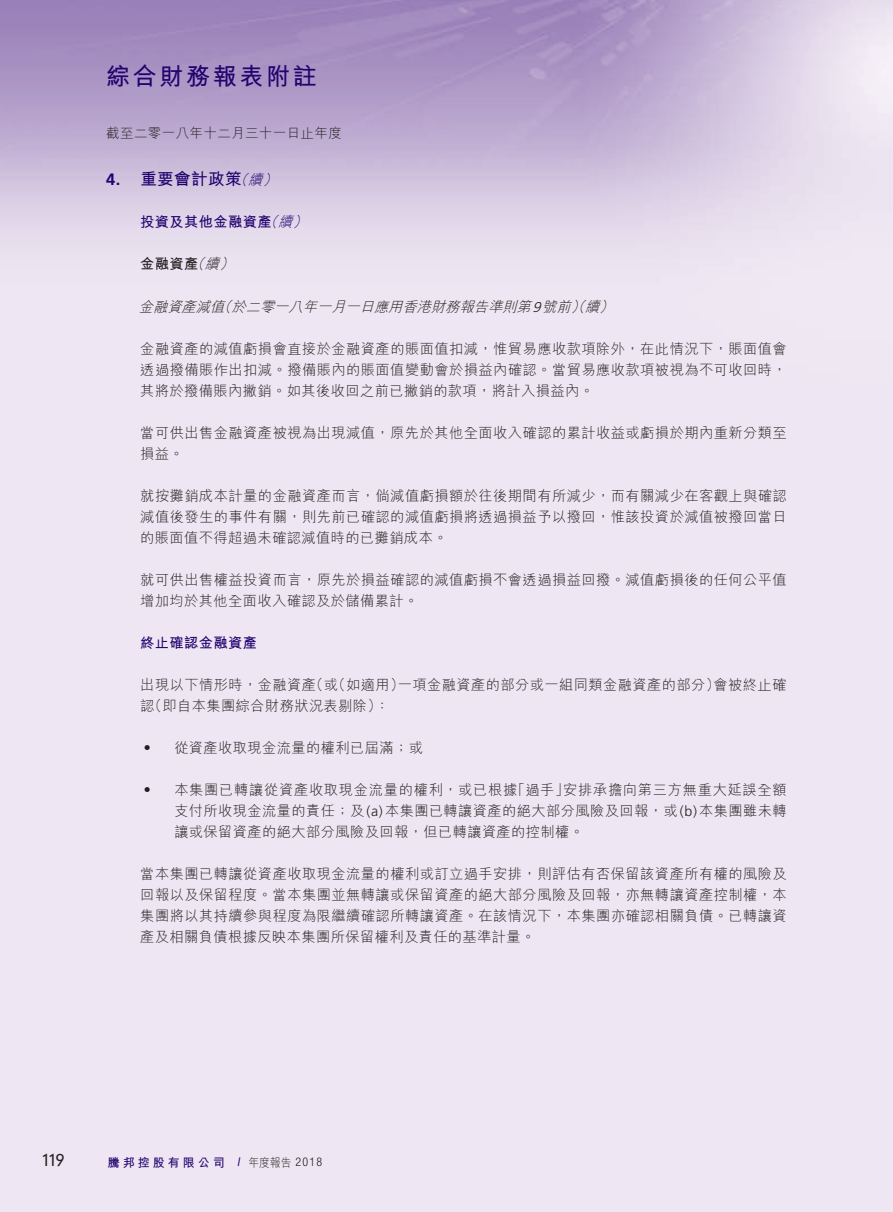
<style>
.page{position:relative;width:893px;height:1212px;background:#fff}
.page>*{position:absolute;margin:0;border:0;box-sizing:border-box;transform-origin:0 0}
.t1{font:700 24px "M Hei HK";letter-spacing:.11em;color:#22036f}
._3__標題{font:700 16.5px "M Hei HK";letter-spacing:.03em;color:#22036f}
.t2{font:300 16.5px "DIN Neuzeit Grotesk Std";color:#231f20}
._3__標題-2{font:700 16.5px "Frutiger LT Std";color:#22036f}
._1__內文{font:300 14.25px/21px "M Hei HK";letter-spacing:.03em;color:#231f20}
._1__內文-2{font:300 14.25px "M Hei HK";letter-spacing:.05em;color:#231f20}
._5__副副標題{font:italic 300 14.25px "M Hei HK";color:#231f20}
._4__副標題{font:700 14.25px "M Hei HK";letter-spacing:.03em;color:#22036f}
._1__內文-3{font:700 14.25px "M Hei HK";color:#231f20}
._3__標題-3{font:italic 300 14.25px "M Hei HK";color:#22036f}
._4__副標題-2{font:italic 300 14.25px "M Hei HK";color:#22036f}
._1__內文-4{font:italic 300 14.25px "M Hei HK";color:#231f20}
.t3{font:300 13.5px "M Hei HK";letter-spacing:.03em;color:#231f20}
.t4{font:300 12px "M Hei HK";color:#231f20;scale:.9 1}
.t5{font:700 12px "M Hei HK";letter-spacing:.25em;color:#22036f}
.t6{font:12px "DIN Engschrift Std";color:#22036f}
.s1{font-family:"Frutiger LT Std"}
.s2{font-family:"Helvetica Neue LT Std";font-stretch:condensed}
</style>
<div class="page">
<h1 class="t1" style="left:106px;top:59px;width:212px">綜合財務報表附註</h1>
<p class="t3" style="left:106px;top:126px;width:237px">截至二零一八年十二月三十一日止年度</p>
<p class="_3__標題-3" style="left:263px;top:172px;width:20px">(</p>
<p class="_3__標題" style="left:140px;top:167px;width:103px">重要會計政策</p>
<p class="_3__標題-3" style="left:248px;top:172px;width:20px">續</p>
<p class="_3__標題-3" style="left:233px;top:172px;width:20px">（</p>
<p class="_3__標題-2" style="left:106px;top:169px;width:16px">4.</p>
<p class="_4__副標題-2" style="left:278px;top:214px;width:20px">續</p>
<p class="_4__副標題-2" style="left:264px;top:214px;width:20px">（</p>
<p class="_4__副標題-2" style="left:293px;top:214px;width:20px">(</p>
<p class="_4__副標題" style="left:140px;top:211px;width:133px">投資及其他金融資產</p>
<p class="_1__內文-4" style="left:220px;top:256px;width:20px">(</p>
<p class="_1__內文-4" style="left:205px;top:256px;width:20px">續</p>
<p class="_1__內文-4" style="left:190px;top:256px;width:20px">（</p>
<p class="_1__內文-3" style="left:140px;top:253px;width:60px">金融資產</p>
<p class="_5__副副標題" style="left:585px;top:300px;width:20px">續</p>
<p class="_5__副副標題" style="left:217px;top:300px;width:20px">（</p>
<p class="_1__內文" style="left:140px;top:338px;width:648px;text-align:justify">金融資產的減值虧損會直接於金融資產的賬面值扣減，惟貿易應收款項除外，在此情況下，賬面值會透過撥備賬作出扣減。撥備賬內的賬面值變動會於損益內確認。當貿易應收款項被視為不可收回時，其將於撥備賬內撇銷。如其後收回之前已撇銷的款項，將計入損益內。</p>
<p class="_1__內文" style="left:140px;top:422px;width:648px">當可供出售金融資產被視為出現減值，原先於其他全面收入確認的累計收益或虧損於期內重新分類至損益。</p>
<p class="_1__內文" style="left:140px;top:485px;width:648px;text-align:justify">就按攤銷成本計量的金融資產而言，倘減值虧損額於往後期間有所減少，而有關減少在客觀上與確認減值後發生的事件有關，則先前已確認的減值虧損將透過損益予以撥回，惟該投資於減值被撥回當日的賬面值不得超過未確認減值時的已攤銷成本。</p>
<p class="_1__內文" style="left:140px;top:569px;width:648px">就可供出售權益投資而言，原先於損益確認的減值虧損不會透過損益回撥。減值虧損後的任何公平值增加均於其他全面收入確認及於儲備累計。</p>
<p class="_4__副標題" style="left:140px;top:633px;width:118px">終止確認金融資產</p>
<p class="_1__內文" style="left:713px;top:674px;width:74px">會被終止確</p>
<p class="_5__副副標題" style="left:571px;top:300px;width:20px">）（</p>
<p class="_5__副副標題" style="left:599px;top:300px;width:20px">(</p>
<p class="_5__副副標題" style="left:139px;top:300px;width:408px">金融資產減值於二零一八年一月一日應用香港財務報告準則第<span class="s1">9</span></p>
<p class="_5__副副標題" style="left:542px;top:300px;width:34px">號前</p>
<p class="_1__內文" style="left:309px;top:674px;width:97px">（（或如適用）</p>
<p class="_1__內文" style="left:398px;top:674px;width:324px">一項金融資產的部分或一組同類金融資產的部分）</p>
<p class="_1__內文" style="left:140px;top:674px;width:251px">出現以下情形時，金融資產<br>（認即自本集團綜合財務狀況表剔除：(</p>
<p class="_1__內文" style="left:174px;top:737px;width:250px">從資產收取現金流量的權利已屆滿；或</p>
<p class="_1__內文" style="left:140px;top:737px;width:16px">‧</p>
<p class="_1__內文" style="left:140px;top:779px;width:16px">‧</p>
<p class="_1__內文-2" style="left:563px;top:783px;width:225px">安排承擔向第三方無重大延誤全額</p>
<p class="_1__內文-2" style="left:174px;top:783px;width:345px">本集團已轉讓從資產收取現金流量的權利，或已根據</p>
<p class="_1__內文" style="left:511px;top:779px;width:60px">「過手」</p>
<p class="_1__內文" style="left:174px;top:800px;width:614px">支付所收現金流量的責任；及 <span class="s1">)a(</span> 本集團已轉讓資產的絕大部分風險及回報，或 <span class="s1">)b(</span> 本集團雖未轉讓或保留資產的絕大部分風險及回報，但已轉讓資產的控制權。</p>
<p class="_1__內文" style="left:140px;top:863px;width:648px;text-align:justify">當本集團已轉讓從資產收取現金流量的權利或訂立過手安排，則評估有否保留該資產所有權的風險及回報以及保留程度。當本集團並無轉讓或保留資產的絕大部分風險及回報，亦無轉讓資產控制權，本集團將以其持續參與程度為限繼續確認所轉讓資產。在該情況下，本集團亦確認相關負債。已轉讓資產及相關負債根據反映本集團所保留權利及責任的基準計量。</p>
<p class="t2" style="left:43px;top:1150px;width:23px">119</p>
<p class="t5" style="left:108px;top:1153px;width:118px">騰邦控股有限公司</p>
<p class="t6" style="left:238px;top:1155px;width:4px">/</p>
<p class="t4" style="left:248px;top:1156px;width:84px">年度報告 <span class="s2">2018</span></p>
</div>
